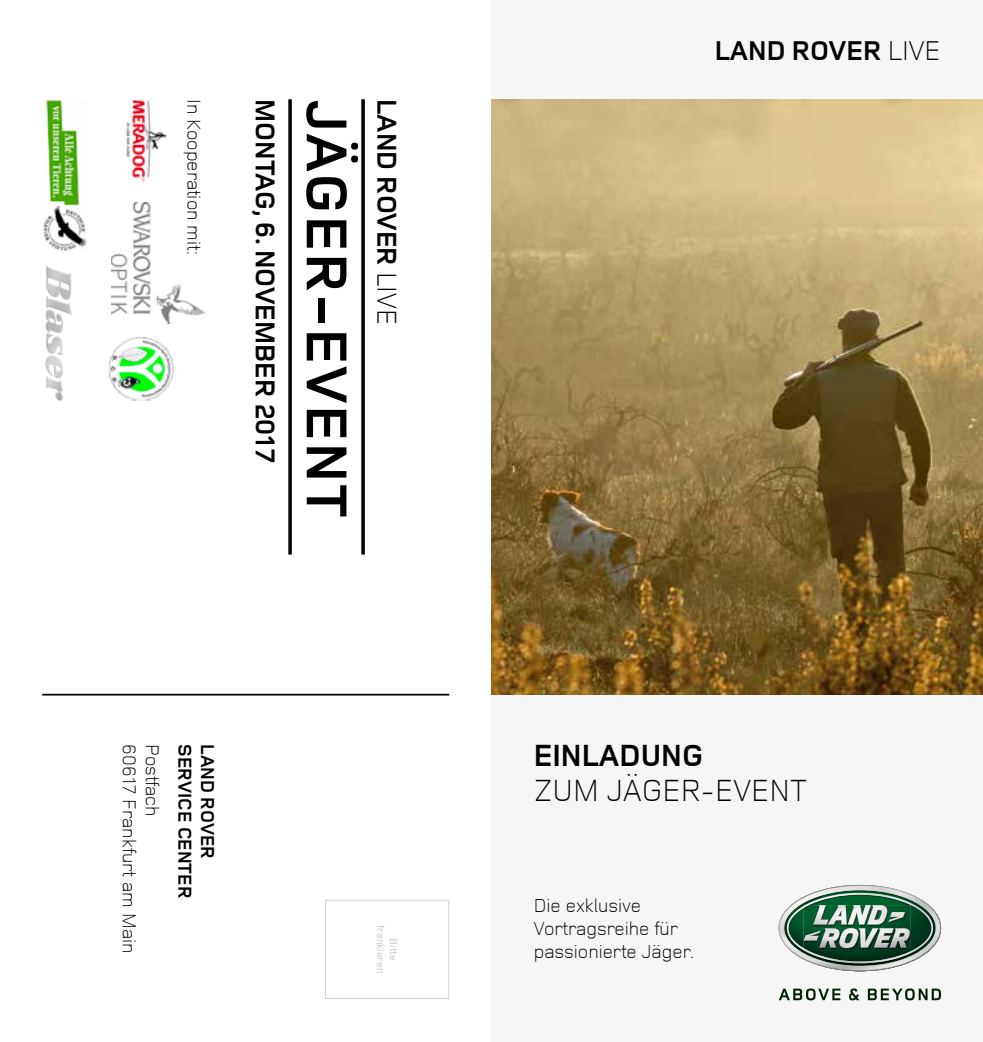
<style>
.page{position:relative;width:983px;height:1042px;background:#fff}
.page>*{position:absolute;margin:0;border:0;box-sizing:border-box;transform-origin:0 0}
.t1{font:700 59.5px "Land Rover Web";letter-spacing:.035em;color:#000}
.t2{font:300 31.5px "Land Rover Web";color:#000}
.t3{font:700 31.5px "Land Rover Web";color:#000}
.t4{font:700 28px "Land Rover Web";color:#000}
.t5{font:300 19.25px/22.8px "Land Rover Web";color:#000}
.t6{font:700 19.25px "Land Rover Web";color:#000}
.t7{font:500 10.5px/12.6px "Land Rover Web";color:#cfd0d0;text-align:center}
.s1{font-weight:300}
</style>
<div class="page">
<img style="left:111px;top:202px;width:93px;height:121px">
<div style="left:491px;top:0;width:491px;height:1042px;background:#f6f6f6"></div>
<svg style="left:778px;top:885px;width:162px;height:86px"></svg>
<img style="left:786px;top:893px;width:126px;height:35px">
<img style="left:912px;top:904px;width:19px;height:18px">
<svg style="left:779px;top:988px;width:61px;height:12px"></svg>
<svg style="left:867px;top:988px;width:73px;height:12px"></svg>
<svg style="left:849px;top:988px;width:10px;height:12px"></svg>
<hr style="left:42px;top:694px;width:407px;height:1px;background:#000">
<div style="left:325px;top:899px;width:124px;height:100px;border:1px solid #cfd0d0"></div>
<svg style="left:361px;top:99px;width:4px;height:455px;background:#1f1f1f"></svg>
<svg style="left:288px;top:99px;width:4px;height:455px;background:#1f1f1f"></svg>
<img style="left:491px;top:99px;width:491px;height:595px">
<img style="left:43px;top:100px;width:44px;height:151px">
<img style="left:109px;top:337px;width:65px;height:64px">
<img style="left:126px;top:100px;width:41px;height:81px">
<img style="left:45px;top:265px;width:27px;height:136px">
<p class="t5" style="left:207px;top:99px;width:157px;rotate:90deg">In Kooperation mit:</p>
<h3 class="t4" style="left:284px;top:99px;width:365px;rotate:90deg">MONTAG, 6. NOVEMBER 2017</h3>
<h1 class="t1" style="left:367px;top:99px;width:420px;rotate:90deg">JÄGER-EVENT</h1>
<h3 class="t4" style="left:406px;top:99px;width:227px;rotate:90deg">LAND ROVER <span class="s1">LIVE</span></h3>
<p class="t5" style="left:142px;top:744px;width:211px;rotate:90deg">60617 Frankfurt am Main</p>
<p class="t5" style="left:165px;top:744px;width:74px;rotate:90deg">Postfach</p>
<p class="t6" style="left:198px;top:744px;width:155px;rotate:90deg">SERVICE CENTER</p>
<p class="t6" style="left:221px;top:744px;width:116px;rotate:90deg">LAND ROVER</p>
<p class="t7" style="left:400px;top:925px;width:50px;rotate:90deg">Bitte frankieren</p>
<h3 class="t4" style="left:714px;top:31px;width:227px">LAND ROVER <span class="s1">LIVE</span></h3>
<h2 class="t3" style="left:533px;top:734px;width:171px">EINLADUNG</h2>
<h2 class="t2" style="left:533px;top:769px;width:275px">ZUM JÄGER-EVENT</h2>
<p class="t5" style="left:533px;top:893px;width:162px">Die exklusive<br>Vortragsreihe für passionierte Jäger.</p>
</div>
